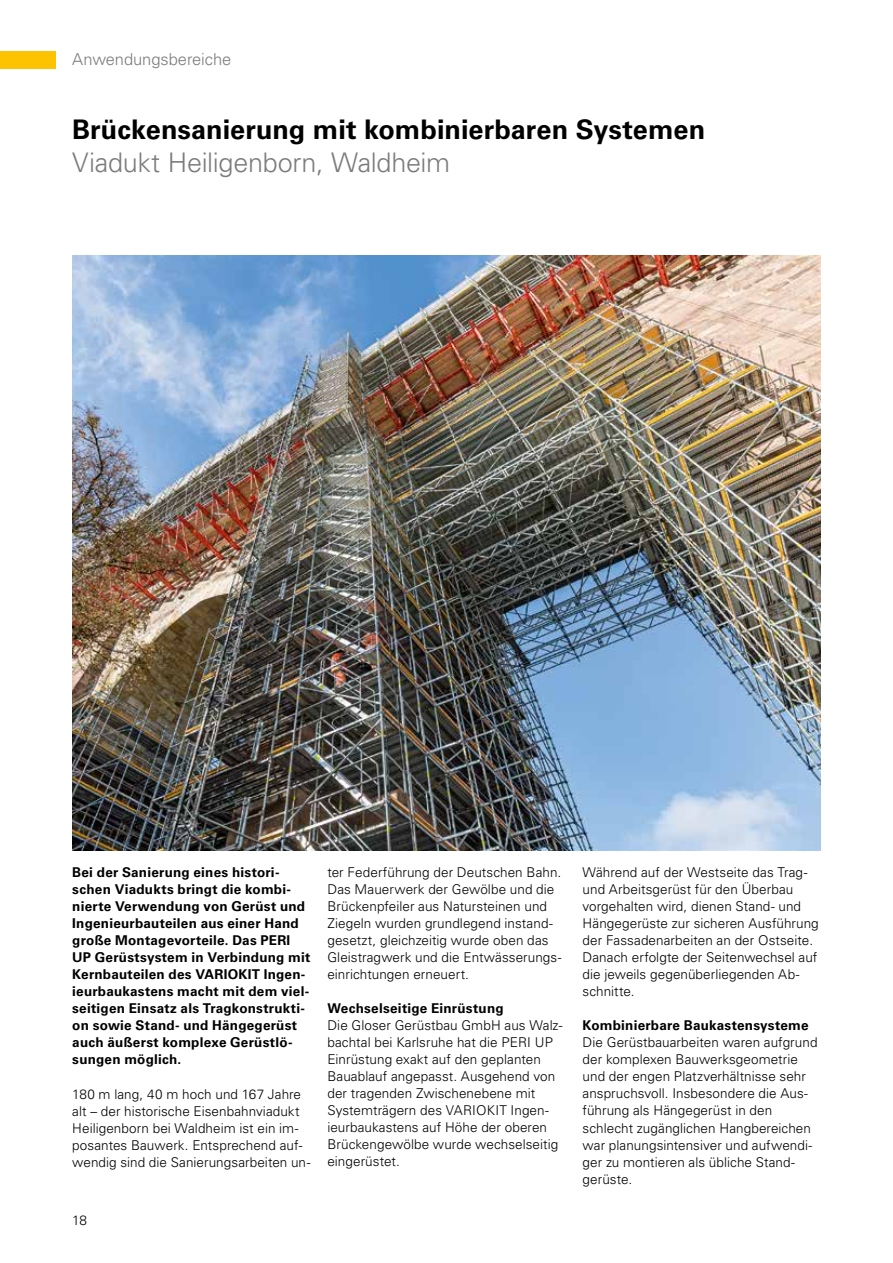
<style>
.page{position:relative;width:893px;height:1263px;background:#fff}
.page>*{position:absolute;margin:0;border:0;box-sizing:border-box;transform-origin:0 0}
.t1{font:700 27px "Univers LT Pro";color:#000}
.t2{font:300 27px "Univers LT Pro";letter-spacing:-.01em;color:#7c7b7b}
.t3{font:300 16.5px "Univers LT Pro";letter-spacing:-.005em;color:#7c7b7b}
.t4{font:300 13.5px/17px "Univers LT Pro";letter-spacing:.005em;color:#000}
.t5{font:700 13.5px/17px "Univers LT Pro";letter-spacing:.015em;color:#000}
</style>
<div class="page">
<img style="left:72px;top:255px;width:749px;height:595px">
<div style="left:0;top:51px;width:55px;height:17px;background:#fdc300"></div>
<p class="t3" style="left:72px;top:50px;width:161px">Anwendungsbereiche</p>
<h1 class="t1" style="left:72px;top:113px;width:634px">Brückensanierung mit kombinierbaren Systemen</h1>
<h1 class="t2" style="left:72px;top:147px;width:379px">Viadukt Heiligenborn, Waldheim</h1>
<p class="t5" style="left:72px;top:864px;width:240px">Bei der Sanierung eines histori&shy;schen Viadukts bringt die kombi&shy;nierte Verwendung von Gerüst und<br>Ingenieurbauteilen aus einer Hand große Montagevorteile. Das PERI<br>UP Gerüstsystem in Verbindung mit<br>Kernbauteilen des VARIOKIT Ingen&shy;ieurbaukastens macht mit dem viel&shy;seitigen Einsatz als Tragkonstrukti&shy;on sowie Stand- und Hängegerüst auch äußerst komplexe Gerüstlö&shy;sungen möglich.</p>
<p class="t4" style="left:72px;top:1085px;width:240px">180 m lang, 40 m hoch und 167 Jahre alt – der historische Eisenbahnviadukt Heiligenborn bei Waldheim ist ein im&shy;posantes Bauwerk. Entsprechend auf&shy;wendig sind die Sanierungsarbeiten un-</p>
<p class="t4" style="left:327px;top:864px;width:236px">ter Federführung der Deutschen Bahn.<br>Das Mauerwerk der Gewölbe und die Brückenpfeiler aus Natursteinen und Ziegeln wurden grundlegend instand&shy;gesetzt, gleichzeitig wurde oben das Gleistragwerk und die Entwässerungs&shy;einrichtungen erneuert.</p>
<p class="t5" style="left:327px;top:1000px;width:178px">Wechselseitige Einrüstung</p>
<p class="t4" style="left:327px;top:1017px;width:237px">Die Gloser Gerüstbau GmbH aus Walz&shy;bachtal bei Karlsruhe hat die PERI UP Einrüstung exakt auf den geplanten Bauablauf angepasst. Ausgehend von der tragenden Zwischenebene mit Systemträgern des VARIOKIT Ingen&shy;ieurbaukastens auf Höhe der oberen Brückengewölbe wurde wechselseitig eingerüstet.</p>
<p class="t4" style="left:72px;top:1212px;width:16px">18</p>
<p class="t4" style="left:583px;top:864px;width:238px">Während auf der Westseite das Trag&shy;und Arbeitsgerüst für den Überbau vorgehalten wird, dienen Stand- und Hängegerüste zur sicheren Ausführung der Fassadenarbeiten an der Ostseite.<br>Danach erfolgte der Seitenwechsel auf die jeweils gegenüberliegenden Ab&shy;schnitte.</p>
<p class="t5" style="left:583px;top:1018px;width:228px">Kombinierbare Baukastensysteme</p>
<p class="t4" style="left:583px;top:1034px;width:236px">Die Gerüstbauarbeiten waren aufgrund der komplexen Bauwerksgeometrie und der engen Platzverhältnisse sehr anspruchsvoll. Insbesondere die Aus&shy;führung als Hängegerüst in den schlecht zugänglichen Hangbereichen war planungsintensiver und aufwendi&shy;ger zu montieren als übliche Stand&shy;gerüste.</p>
</div>
